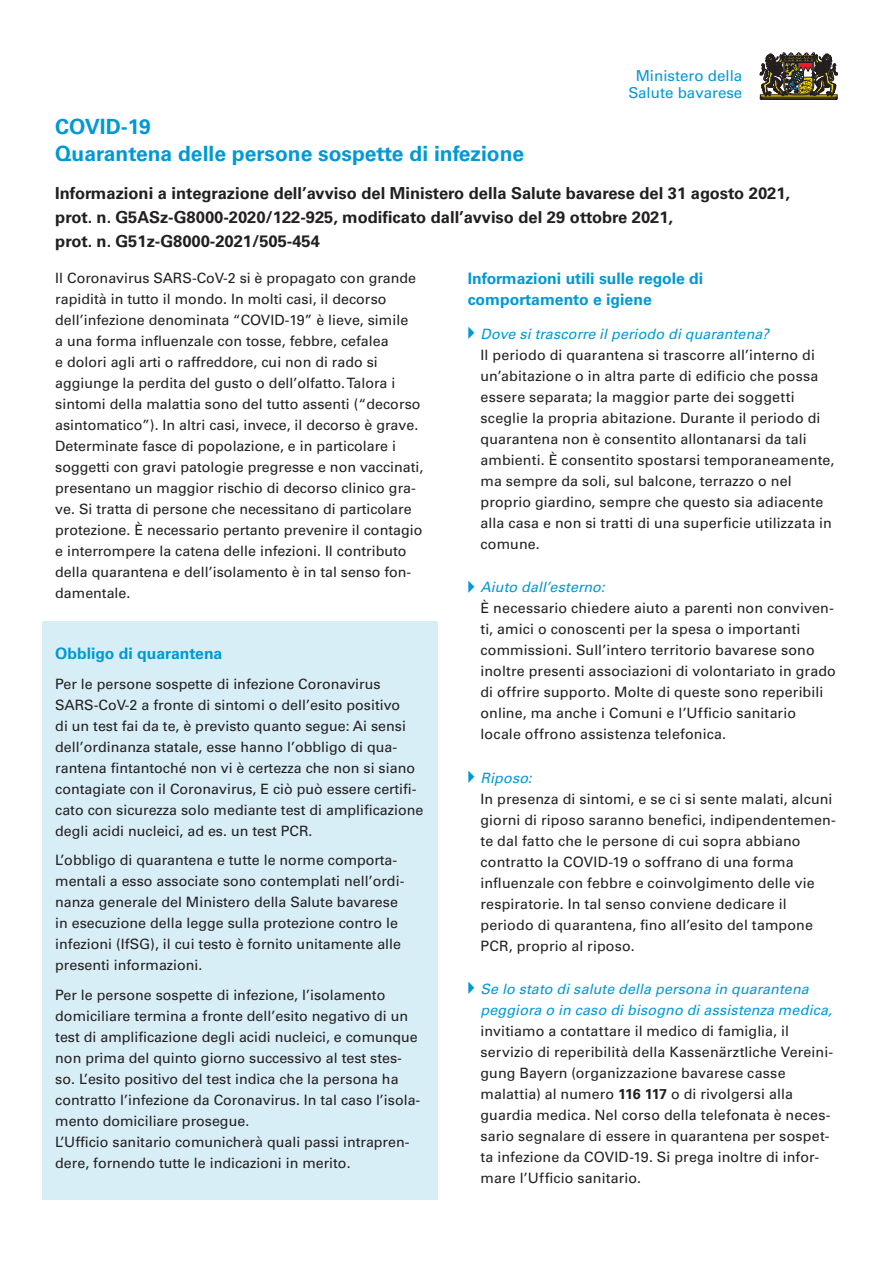
<style>
.page{position:relative;width:893px;height:1263px;background:#fff}
.page>*{position:absolute;margin:0;border:0;box-sizing:border-box;transform-origin:0 0}
.Head1{font:700 21px "Univers LT Pro 65";color:#0099d5}
.Head2{font:700 16.5px/24px "Univers LT Pro 65";color:#231f20}
.Head3{font:700 15.75px/21px "Univers LT Pro 65";color:#0099d5}
.t1{font:15.15px/16.8px "Univers LT Pro 55 Roman";color:#0099d5;text-align:center}
.Fließtext{font:14.25px/21px "Univers LT Pro 55 Roman";letter-spacing:.005em;color:#231f20}
.Fließtext_Abstand_da{font:14.25px/21px "Univers LT Pro 55 Roman";color:#231f20}
.s1{font-family:"Univers LT Pro 55";font-style:italic;color:#0099d5}
.s2{font-family:"Univers LT Pro 65";font-weight:700}
</style>
<div class="page">
<div style="left:43px;top:621px;width:395px;height:578px;background:#d8eef7"></div>
<svg style="left:760px;top:53px;width:78px;height:47px;background:#655c47"></svg>
<p class="t1" style="left:628px;top:67px;width:115px">Ministero della<br>Salute bavarese</p>
<h1 class="Head1" style="left:55px;top:114px;width:97px">COVID-19</h1>
<h1 class="Head1" style="left:55px;top:141px;width:470px">Quarantena delle persone sospette di infezione</h1>
<h2 class="Head2" style="left:55px;top:181px;width:736px">Informazioni a integrazione dell’avviso del Ministero della Salute bavarese del 31 agosto 2021, prot. n. G5ASz-G8000-2020/122-925, modificato dall’avviso del 29 ottobre 2021,<br>prot. n. G51z-G8000-2021/505-454</h2>
<p class="Fließtext" style="left:55px;top:267px;width:370px">Il Coronavirus SARS-CoV-2 si è propagato con grande rapidità in tutto il mondo. In molti casi, il decorso dell’infezione denominata “COVID-19” è lieve, simile<br>a una forma influenzale con tosse, febbre, cefalea<br>e dolori agli arti o raffreddore, cui non di rado si aggiunge la perdita del gusto o dell’olfatto. Talora i sintomi della malattia sono del tutto assenti (“decorso asintomatico”). In altri casi, invece, il decorso è grave.<br>Determinate fasce di popolazione, e in particolare i soggetti con gravi patologie pregresse e non vaccinati, presentano un maggior rischio di decorso clinico gra&shy;ve. Si tratta di persone che necessitano di particolare protezione. È necessario pertanto prevenire il contagio e interrompere la catena delle infezioni. Il contributo della quarantena e dell’isolamento è in tal senso fon&shy;damentale.</p>
<h3 class="Head3" style="left:55px;top:643px;width:169px">Obbligo di quarantena</h3>
<p class="Fließtext_Abstand_da" style="left:55px;top:673px;width:370px">Per le persone sospette di infezione Coronavirus SARS-CoV-2 a fronte di sintomi o dell’esito positivo<br>di un test fai da te, è previsto quanto segue: Ai sensi dell’ordinanza statale, esse hanno l’obbligo di qua&shy;rantena fintantoché non vi è certezza che non si siano contagiate con il Coronavirus, E ciò può essere certifi&shy;cato con sicurezza solo mediante test di amplificazione degli acidi nucleici, ad es. un test PCR.</p>
<p class="Fließtext_Abstand_da" style="left:55px;top:850px;width:351px">L’obbligo di quarantena e tutte le norme comporta&shy;mentali a esso associate sono contemplati nell’ordi&shy;nanza generale del Ministero della Salute bavarese in esecuzione della legge sulla protezione contro le infezioni (IfSG), il cui testo è fornito unitamente alle presenti informazioni.</p>
<p class="Fließtext_Abstand_da" style="left:55px;top:984px;width:367px">Per le persone sospette di infezione, l’isolamento domiciliare termina a fronte dell’esito negativo di un test di amplificazione degli acidi nucleici, e comunque non prima del quinto giorno successivo al test stes&shy;so. L’esito positivo del test indica che la persona ha contratto l’infezione da Coronavirus. In tal caso l’isola&shy;mento domiciliare prosegue.</p>
<p class="Fließtext_Abstand_da" style="left:55px;top:1131px;width:356px">L’Ufficio sanitario comunicherà quali passi intrapren&shy;dere, fornendo tutte le indicazioni in merito.</p>
<h3 class="Head3" style="left:468px;top:268px;width:237px">Informazioni utili sulle regole di comportamento e igiene</h3>
<p class="Fließtext" style="left:480px;top:323px;width:355px"><span class="s1">Dove si trascorre il periodo di quarantena?<br></span>Il periodo di quarantena si trascorre all’interno di un’abitazione o in altra parte di edificio che possa essere separata; la maggior parte dei soggetti sceglie la propria abitazione. Durante il periodo di quarantena non è consentito allontanarsi da tali ambienti. È consentito spostarsi temporaneamente, ma sempre da soli, sul balcone, terrazzo o nel proprio giardino, sempre che questo sia adiacente alla casa e non si tratti di una superficie utilizzata in comune.</p>
<p class="Fließtext" style="left:480px;top:577px;width:357px"><span class="s1">Aiuto dall’esterno:<br></span>È necessario chiedere aiuto a parenti non conviven&shy;ti, amici o conoscenti per la spesa o importanti commissioni. Sull’intero territorio bavarese sono inoltre presenti associazioni di volontariato in grado di offrire supporto. Molte di queste sono reperibili online, ma anche i Comuni e l’Ufficio sanitario locale offrono assistenza telefonica.</p>
<p class="Fließtext" style="left:480px;top:767px;width:357px"><span class="s1">Riposo:<br></span>In presenza di sintomi, e se ci si sente malati, alcuni giorni di riposo saranno benefici, indipendentemen&shy;te dal fatto che le persone di cui sopra abbiano contratto la COVID-19 o soffrano di una forma influenzale con febbre e coinvolgimento delle vie respiratorie. In tal senso conviene dedicare il periodo di quarantena, fino all’esito del tampone PCR, proprio al riposo.</p>
<p class="Fließtext" style="left:480px;top:978px;width:354px"><span class="s1">Se lo stato di salute della persona in quarantena peggiora o in caso di bisogno di assistenza medica, </span>invitiamo a contattare il medico di famiglia, il servizio di reperibilità della Kassenärztliche Vereini&shy;gung Bayern (organizzazione bavarese casse malattia) al numero <span class="s2">116 117</span> o di rivolgersi alla guardia medica. Nel corso della telefonata è neces&shy;sario segnalare di essere in quarantena per sospet&shy;ta infezione da COVID-19. Si prega inoltre di infor&shy;mare l’Ufficio sanitario.</p>
</div>
